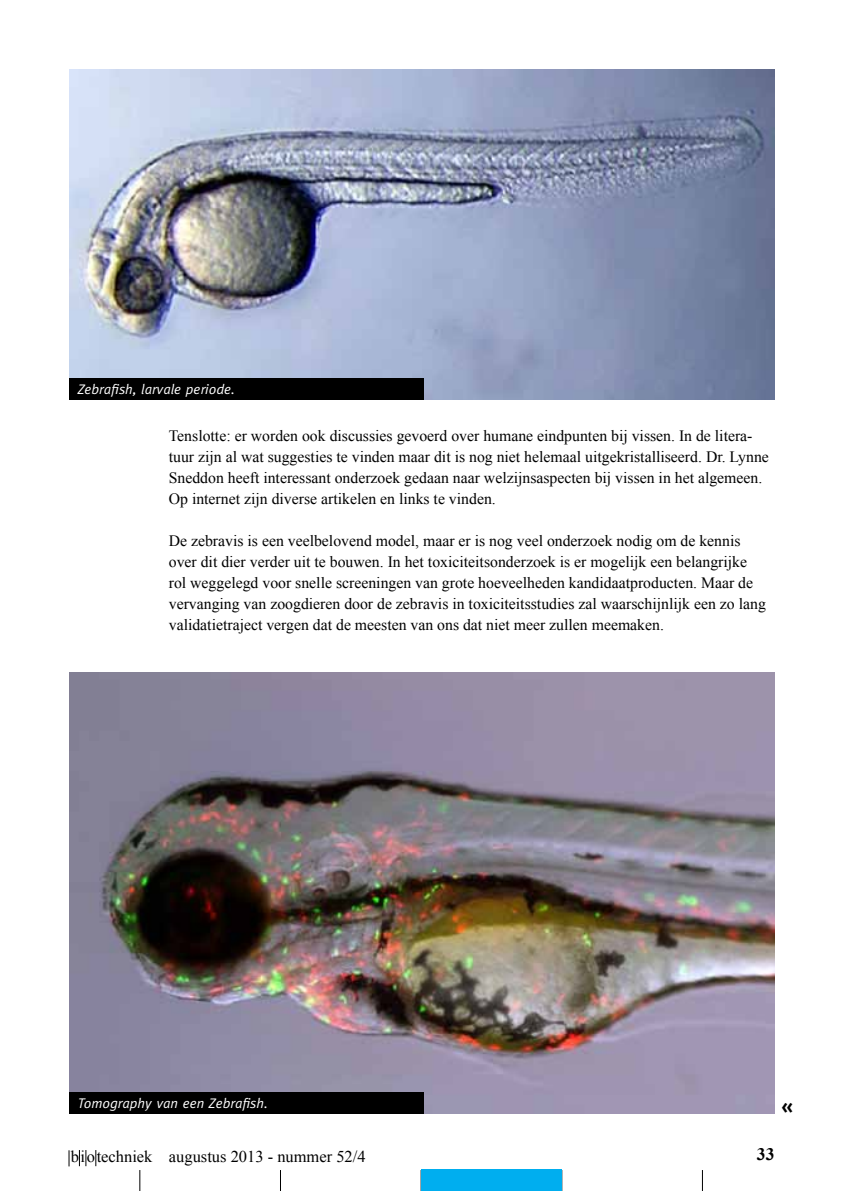
<style>
.page{position:relative;width:844px;height:1191px;background:#fff}
.page>*{position:absolute;margin:0;border:0;box-sizing:border-box;transform-origin:0 0}
.t1{font:700 21px "Meta Plus";color:#000}
.t2{font:700 17.5px "Times New Roman";color:#000}
.t3{font:16.45px "Times New Roman";color:#000}
.t4{font:15.75px/21px "Times New Roman";color:#000}
.t5{font:italic 14px "Meta";color:#fff}
</style>
<div class="page">
<svg style="left:79px;top:1150px;width:1px;height:16px"></svg>
<svg style="left:86px;top:1150px;width:1px;height:16px"></svg>
<svg style="left:95px;top:1150px;width:1px;height:16px"></svg>
<svg style="left:139px;top:1170px;width:1px;height:21px"></svg>
<svg style="left:280px;top:1170px;width:1px;height:21px"></svg>
<svg style="left:561px;top:1170px;width:1px;height:21px"></svg>
<svg style="left:701px;top:1170px;width:1px;height:21px"></svg>
<svg style="left:69px;top:1150px;width:1px;height:16px"></svg>
<div style="left:420px;top:1169px;width:141px;height:22px;background:#00aeef"></div>
<img style="left:69px;top:672px;width:705px;height:441px">
<div style="left:69px;top:1092px;width:355px;height:22px;background:#000"></div>
<img style="left:69px;top:69px;width:705px;height:330px">
<div style="left:69px;top:378px;width:355px;height:22px;background:#000"></div>
<p class="t5" style="left:78px;top:380px;width:159px">Zebrafish, larvale periode.</p>
<p class="t4" style="left:169px;top:425px;width:601px">Tenslotte: er worden ook discussies gevoerd over humane eindpunten bij vissen. In de litera&shy;tuur zijn al wat suggesties te vinden maar dit is nog niet helemaal uitgekristalliseerd. Dr. Lynne Sneddon heeft interessant onderzoek gedaan naar welzijnsaspecten bij vissen in het algemeen.<br>Op internet zijn diverse artikelen en links te vinden.</p>
<p class="t4" style="left:169px;top:530px;width:598px">De zebravis is een veelbelovend model, maar er is nog veel onderzoek nodig om de kennis over dit dier verder uit te bouwen. In het toxiciteitsonderzoek is er mogelijk een belangrijke rol weggelegd voor snelle screeningen van grote hoeveelheden kandidaatproducten. Maar de vervanging van zoogdieren door de zebravis in toxiciteitsstudies zal waarschijnlijk een zo lang validatietraject vergen dat de meesten van ons dat niet meer zullen meemaken.</p>
<p class="t5" style="left:78px;top:1094px;width:191px">Tomography van een Zebrafish.</p>
<h1 class="t1" style="left:780px;top:1093px;width:13px">«</h1>
<p class="t3" style="left:71px;top:1145px;width:296px">biotechniek augustus 2013 - nummer 52/4</p>
<p class="t2" style="left:756px;top:1142px;width:19px">33</p>
</div>
